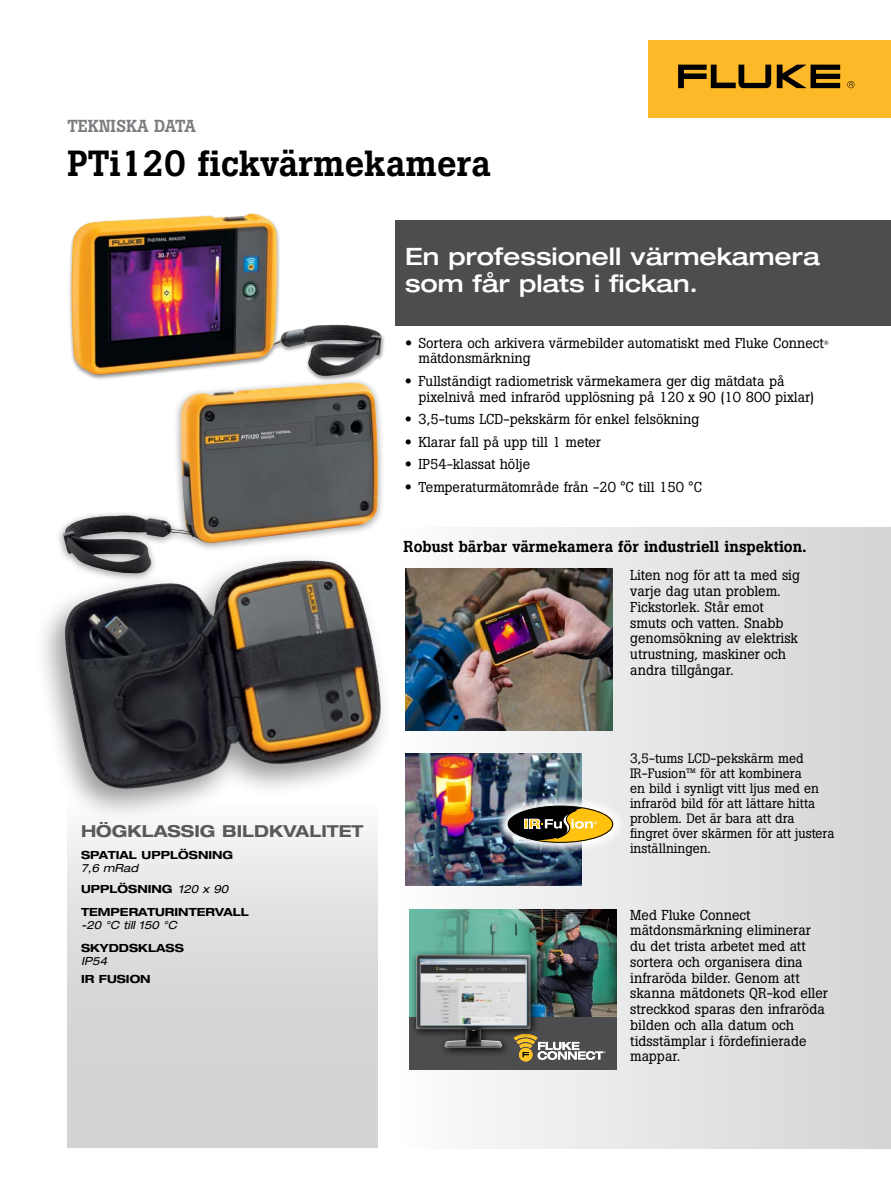
<style>
.page{position:relative;width:891px;height:1188px;background:#fff}
.page>*{position:absolute;margin:0;border:0;box-sizing:border-box;transform-origin:0 0}
.t1{font:500 36px "Boton Pro";color:#000}
.t2{font:500 expanded 24px/27px "Helvetica Neue LT Pro";color:#fff}
.t3{font:500 17.25px "Boton Pro";color:#7b7c7f}
.t4{font:700 expanded 16.5px "Helvetica Neue LT Pro";color:#58595b}
.t5{font:500 15.75px "Boton Pro";color:#000}
.t6{font:14.25px/15.8px "Boton Pro";color:#000}
.t7{font:13.5px/15px "Boton Pro";color:#000}
.t8{font:700 expanded 11.25px "Helvetica Neue LT Pro";color:#000}
.t9{font:italic expanded 11.25px/20.7px "Helvetica Neue LT Pro";color:#000}
.s1{font-family:"Helvetica Neue LT Pro";font-weight:700;font-stretch:expanded}
.s2{font-weight:700;font-style:normal}
</style>
<div class="page">
<div style="left:55px;top:377px;width:331px;height:206px;background:#000;opacity:.4"></div>
<img style="left:62px;top:383px;width:289px;height:167px">
<div style="left:648px;top:40px;width:243px;height:78px;background:#fdb927"></div>
<svg style="left:777px;top:65px;width:63px;height:23px"></svg>
<svg style="left:678px;top:65px;width:93px;height:23px"></svg>
<svg style="left:847px;top:81px;width:8px;height:7px"></svg>
<div style="left:67px;top:801px;width:311px;height:347px;background:linear-gradient(to bottom,#f0f0f1,#c9cccd)"></div>
<div style="left:395px;top:220px;width:496px;height:106px;background:#4d4d4f"></div>
<div style="left:396px;top:527px;width:495px;height:621px;background:linear-gradient(to right,#f8f8f9,#d4d5d6)"></div>
<img style="left:405px;top:569px;width:207px;height:161px">
<div style="left:68px;top:212px;width:317px;height:169px;background:#000;opacity:.4"></div>
<img style="left:71px;top:213px;width:311px;height:163px">
<div style="left:34px;top:550px;width:360px;height:273px;background:#000;opacity:.4"></div>
<img style="left:176px;top:560px;width:132px;height:56px">
<img style="left:405px;top:754px;width:177px;height:131px">
<div style="left:497px;top:795px;width:127px;height:58px;background:#fff;opacity:.87"></div>
<div style="left:508px;top:806px;width:104px;height:36px;background:#000;border-radius:50%"></div>
<svg style="left:524px;top:819px;width:4px;height:10px"></svg>
<div style="left:508px;top:806px;width:105px;height:37px;border:1px solid #000;border-radius:50%"></div>
<svg style="left:529px;top:808px;width:84px;height:34px"></svg>
<img style="left:410px;top:909px;width:207px;height:109px">
<div style="left:410px;top:1018px;width:207px;height:52px;background:#4d4d4f"></div>
<svg style="left:554px;top:1041px;width:52px;height:19px"></svg>
<div style="left:392px;top:928px;width:162px;height:147px;background:#fff;opacity:.75"></div>
<p class="t3" style="left:68px;top:115px;width:130px">TEKNISKA DATA</p>
<h1 class="t1" style="left:68px;top:140px;width:425px">PTi120 fickvärmekamera</h1>
<h2 class="t2" style="left:405px;top:242px;width:416px">En professionell värmekamera som får plats i fickan.</h2>
<p class="t6" style="left:418px;top:335px;width:412px;text-indent:-13px"><span class="s1">•</span> Sortera och arkivera värmebilder automatiskt med Fluke Connect<sup>® </sup>mätdonsmärkning</p>
<p class="t6" style="left:418px;top:373px;width:397px;text-indent:-13px"><span class="s1">•</span> Fullständigt radiometrisk värmekamera ger dig mätdata på pixelnivå med infraröd upplösning på 120 x 90 (10 800 pixlar)</p>
<p class="t6" style="left:405px;top:411px;width:296px"><span class="s1">•</span> 3,5-tums LCD-pekskärm för enkel felsökning</p>
<p class="t6" style="left:405px;top:434px;width:198px"><span class="s1">•</span> Klarar fall på upp till 1 meter</p>
<p class="t6" style="left:405px;top:456px;width:127px"><span class="s1">•</span> IP54-klassat hölje</p>
<p class="t6" style="left:405px;top:479px;width:299px"><span class="s1">•</span> Temperaturmätområde från -20 °C till 150 °C</p>
<p class="t4" style="left:81px;top:820px;width:284px">HÖGKLASSIG BILDKVALITET</p>
<p class="t8" style="left:81px;top:848px;width:154px">SPATIAL UPPLÖSNING</p>
<p class="t9" style="left:81px;top:857px;width:149px">7,6 mRad<br><span class="s2">UPPLÖSNING</span> 120 x 90</p>
<p class="t8" style="left:81px;top:905px;width:170px">TEMPERATURINTERVALL</p>
<p class="t9" style="left:81px;top:914px;width:97px">-20 °C till 150 °C</p>
<p class="t8" style="left:81px;top:941px;width:104px">SKYDDSKLASS</p>
<p class="t9" style="left:81px;top:950px;width:28px">IP54</p>
<p class="t8" style="left:81px;top:972px;width:71px">IR FUSION</p>
<p class="t5" style="left:404px;top:536px;width:405px">Robust bärbar värmekamera för industriell inspektion.</p>
<p class="t6" style="left:630px;top:567px;width:171px">Liten nog för att ta med sig varje dag utan problem.<br>Fickstorlek. Står emot smuts och vatten. Snabb genomsökning av elektrisk utrustning, maskiner och andra tillgångar.</p>
<p class="t7" style="left:630px;top:751px;width:206px">3,5-tums LCD-pekskärm med<br>IR-Fusion™ för att kombinera<br>en bild i synligt vitt ljus med en infraröd bild för att lättare hitta problem. Det är bara att dra fingret över skärmen för att justera inställningen.</p>
<p class="t6" style="left:630px;top:907px;width:199px">Med Fluke Connect mätdonsmärkning eliminerar du det trista arbetet med att sortera och organisera dina infraröda bilder. Genom att skanna mätdonets QR-kod eller streckkod sparas den infraröda bilden och alla datum och tidsstämplar i fördefinierade mappar.</p>
</div>
